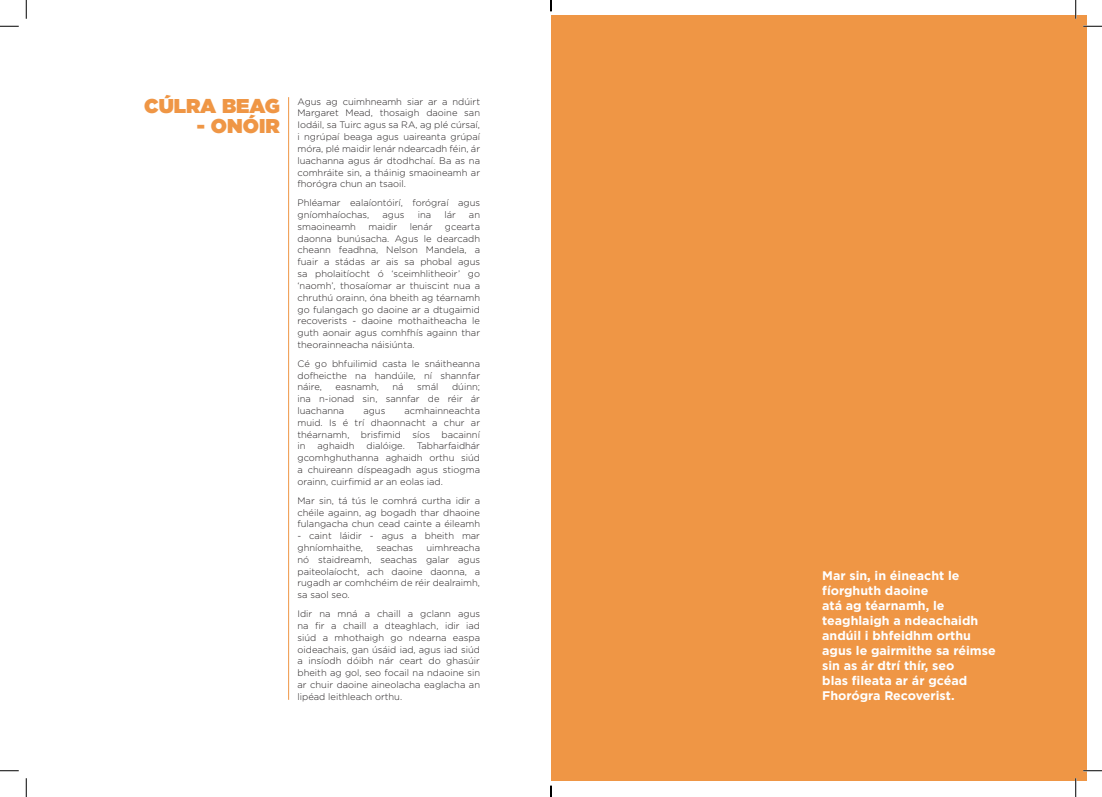
<style>
.page{position:relative;width:1102px;height:797px;background:#fff}
.page>*{position:absolute;margin:0;border:0;box-sizing:border-box;transform-origin:0 0}
.t1{font:900 20px "Gotham";color:#ef9645}
.t2{font:700 12.5px/15px "Gotham";color:#fff}
.t3{font:300 9.38px/11.8px "Gotham";color:#231f20;text-align:justify}
</style>
<div class="page">
<div style="left:551px;top:16px;width:535px;height:765px;background:#ef9645"></div>
<hr style="left:288px;top:97px;width:1px;height:602px;background:#ef9645">
<svg style="left:0;top:25px;width:19px;height:2px"></svg>
<svg style="left:1083px;top:25px;width:18px;height:2px"></svg>
<svg style="left:0;top:770px;width:19px;height:1px"></svg>
<svg style="left:1083px;top:770px;width:18px;height:1px"></svg>
<svg style="left:25px;top:0;width:2px;height:19px"></svg>
<svg style="left:25px;top:778px;width:2px;height:19px"></svg>
<svg style="left:1074px;top:0;width:2px;height:19px"></svg>
<svg style="left:1075px;top:778px;width:1px;height:19px"></svg>
<svg style="left:550px;top:785px;width:1px;height:12px"></svg>
<p class="t1" style="left:144px;top:92px;width:137px">CÚLRA BEAG</p>
<p class="t1" style="left:197px;top:112px;width:84px">- ONÓIR</p>
<p class="t3" style="left:297px;top:95px;width:184px">Agus ag cuimhneamh siar ar a ndúirt Margaret Mead, thosaigh daoine san Iodáil, sa Tuirc agus sa RA, ag plé cúrsaí, i ngrúpaí beaga agus uaireanta grúpaí móra, plé maidir lenár ndearcadh féin, ár luachanna agus ár dtodhchaí. Ba as na comhráite sin, a tháinig smaoineamh ar fhorógra chun an tsaoil.</p>
<p class="t3" style="left:297px;top:197px;width:184px">Phléamar ealaíontóirí, forógraí agus gníomhaíochas,</p>
<p class="t3" style="left:382px;top:208px;width:23px">agus</p>
<p class="t3" style="left:417px;top:208px;width:15px">ina</p>
<p class="t3" style="left:444px;top:208px;width:13px">lár</p>
<p class="t3" style="left:469px;top:208px;width:13px">an</p>
<p class="t3" style="left:297px;top:220px;width:60px">smaoineamh</p>
<p class="t3" style="left:368px;top:220px;width:30px">maidir</p>
<p class="t3" style="left:410px;top:220px;width:24px">lenár</p>
<p class="t3" style="left:297px;top:220px;width:184px;text-indent:147px">gcearta daonna bunúsacha. Agus le dearcadh cheann feadhna, Nelson Mandela, a fuair a stádas ar ais sa phobal agus sa pholaitíocht ó ‘sceimhlitheoir’ go ‘naomh’, thosaíomar ar thuiscint nua a chruthú orainn, óna bheith ag téarnamh go fulangach go daoine ar a dtugaimid recoverists - daoine mothaitheacha le guth aonair agus comhfhís againn thar theorainneacha náisiúnta.</p>
<p class="t3" style="left:297px;top:357px;width:184px">Cé go bhfuilimid casta le snáitheanna dofheicthe na handúile, ní shannfar náire,</p>
<p class="t3" style="left:297px;top:381px;width:184px;text-indent:154px">dúinn; ina n-ionad sin, sannfar de réir ár luachanna</p>
<p class="t3" style="left:335px;top:381px;width:45px">easnamh,</p>
<p class="t3" style="left:392px;top:381px;width:13px">ná</p>
<p class="t3" style="left:417px;top:381px;width:23px">smál</p>
<p class="t3" style="left:297px;top:404px;width:184px;text-indent:107px">acmhainneachta muid. Is é trí dhaonnacht a chur ar théarnamh, brisfimid síos bacainní in</p>
<p class="t3" style="left:363px;top:404px;width:23px">agus</p>
<p class="t3" style="left:297px;top:440px;width:184px;text-indent:119px">Tabharfaidhár gcomhghuthanna aghaidh orthu siúd a chuireann díspeagadh agus stiogma orainn, cuirfimid ar an eolas iad.</p>
<p class="t3" style="left:297px;top:494px;width:184px">Mar sin, tá tús le comhrá curtha idir a chéile againn, ag bogadh thar dhaoine fulangacha chun cead cainte a éileamh</p>
<p class="t3" style="left:297px;top:530px;width:184px">- caint láidir - agus a bheith mar ghníomhaithe,</p>
<p class="t3" style="left:317px;top:440px;width:38px">aghaidh</p>
<p class="t3" style="left:366px;top:440px;width:40px">dialóige.</p>
<p class="t3" style="left:297px;top:541px;width:184px;text-indent:129px">uimhreacha nó staidreamh, seachas galar agus paiteolaíocht, ach daoine daonna, a rugadh ar comhchéim de réir dealraimh, sa saol seo.</p>
<p class="t3" style="left:297px;top:607px;width:184px">Idir na mná a chaill a gclann agus na fir a chaill a dteaghlach, idir iad siúd a mhothaigh go ndearna easpa oideachais, gan úsáid iad, agus iad siúd a insíodh dóibh nár ceart do ghasúir bheith ag gol, seo focail na ndaoine sin ar chuir daoine aineolacha eaglacha an lipéad leithleach orthu.</p>
<p class="t3" style="left:376px;top:541px;width:38px">seachas</p>
<p class="t2" style="left:822px;top:567px;width:139px">Mar sin, in éineacht le fíorghuth daoine</p>
<p class="t2" style="left:822px;top:597px;width:157px">atá ag téarnamh, le teaghlaigh a ndeachaidh</p>
<p class="t2" style="left:822px;top:627px;width:175px">andúil i bhfeidhm orthu agus le gairmithe sa réimse sin as ár dtrí thír, seo<br>blas fileata ar ár gcéad<br>Fhorógra Recoverist.</p>
</div>
